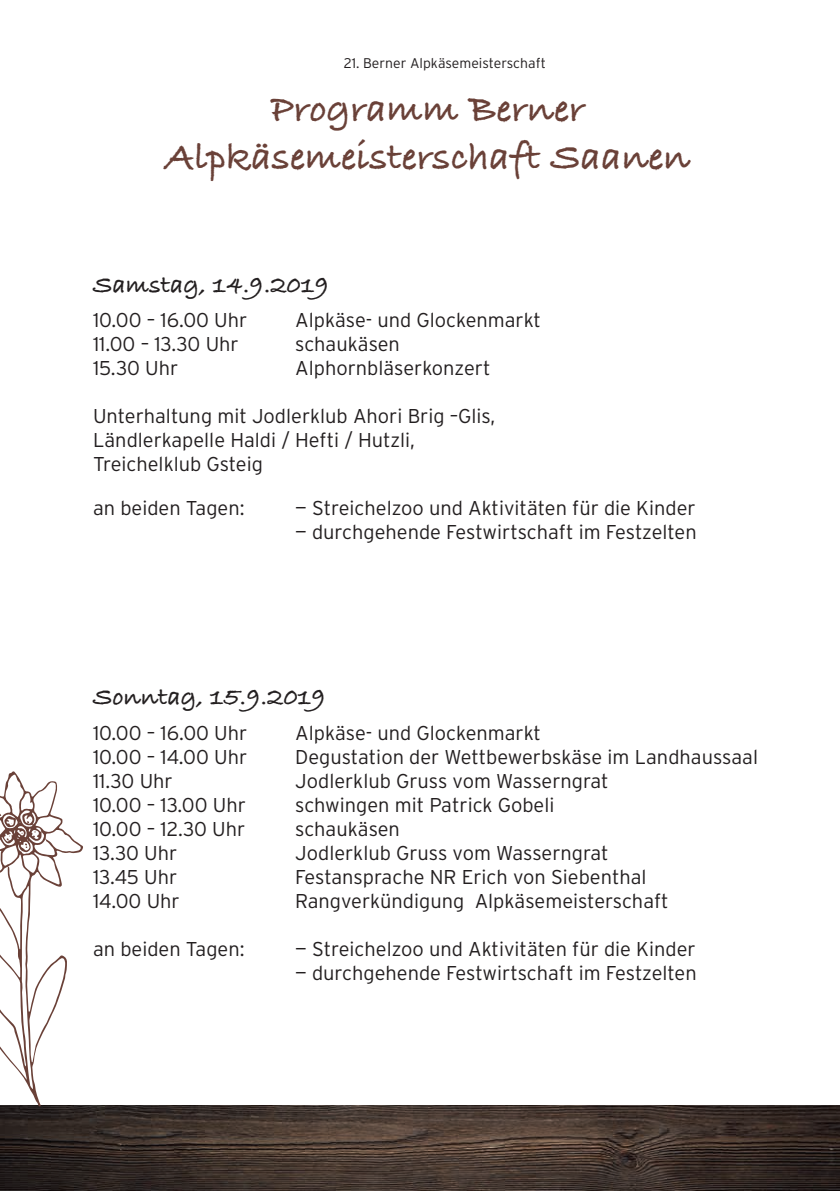
<style>
.page{position:relative;width:840px;height:1191px;background:#fff}
.page>*{position:absolute;margin:0;border:0;box-sizing:border-box;transform-origin:0 0}
.t1{font:700 40px/48px "Bradley Hand ITCTT";color:#6a4138;text-align:center}
.t2{font:700 26px "Bradley Hand ITCTT";color:#231f20}
.t3{font:300 20px/24px "Interstate";color:#231f20}
.t4{font:300 14px "Interstate";color:#231f20}
</style>
<div class="page">
<img style="left:0;top:1106px;width:839px;height:85px">
<svg style="left:0;top:771px;width:83px;height:335px"></svg>
<p class="t4" style="left:344px;top:55px;width:203px">21. Berner Alpkäsemeisterschaft</p>
<h1 class="t1" style="left:165px;top:83px;width:526px">Programm Berner<br>Alpkäsemeisterschaft Saanen</h1>
<h2 class="t2" style="left:93px;top:264px;width:237px">Samstag, 14.9.2019</h2>
<p class="t3" style="left:93px;top:308px;width:156px">10.00 – 16.00 Uhr</p>
<p class="t3" style="left:295px;top:308px;width:247px">Alpkäse- und Glockenmarkt</p>
<p class="t3" style="left:93px;top:332px;width:147px">11.00 – 13.30 Uhr</p>
<p class="t3" style="left:295px;top:332px;width:106px">schaukäsen</p>
<p class="t3" style="left:93px;top:356px;width:87px">15.30 Uhr</p>
<p class="t3" style="left:295px;top:356px;width:197px">Alphornbläserkonzert</p>
<p class="t3" style="left:93px;top:404px;width:403px">Unterhaltung mit Jodlerklub Ahori Brig –Glis,<br>Ländlerkapelle Haldi / Hefti / Hutzli,<br>Treichelklub Gsteig</p>
<p class="t3" style="left:93px;top:495px;width:153px">an beiden Tagen:</p>
<p class="t3" style="left:295px;top:495px;width:402px">— Streichelzoo und Aktivitäten für die Kinder</p>
<p class="t3" style="left:295px;top:519px;width:403px">— durchgehende Festwirtschaft im Festzelten</p>
<h2 class="t2" style="left:93px;top:677px;width:234px">Sonntag, 15.9.2019</h2>
<p class="t3" style="left:93px;top:720px;width:156px">10.00 – 16.00 Uhr</p>
<p class="t3" style="left:295px;top:720px;width:247px">Alpkäse- und Glockenmarkt</p>
<p class="t3" style="left:93px;top:744px;width:156px">10.00 – 14.00 Uhr</p>
<p class="t3" style="left:295px;top:744px;width:464px">Degustation der Wettbewerbskäse im Landhaussaal</p>
<p class="t3" style="left:93px;top:768px;width:81px">11.30 Uhr</p>
<p class="t3" style="left:295px;top:768px;width:315px">Jodlerklub Gruss vom Wasserngrat</p>
<p class="t3" style="left:93px;top:792px;width:154px">10.00 – 13.00 Uhr</p>
<p class="t3" style="left:295px;top:792px;width:260px">schwingen mit Patrick Gobeli</p>
<p class="t3" style="left:93px;top:816px;width:154px">10.00 – 12.30 Uhr</p>
<p class="t3" style="left:295px;top:816px;width:106px">schaukäsen</p>
<p class="t3" style="left:93px;top:840px;width:86px">13.30 Uhr</p>
<p class="t3" style="left:295px;top:840px;width:315px">Jodlerklub Gruss vom Wasserngrat</p>
<p class="t3" style="left:93px;top:864px;width:86px">13.45 Uhr</p>
<p class="t3" style="left:295px;top:864px;width:353px">Festansprache NR Erich von Siebenthal</p>
<p class="t3" style="left:93px;top:888px;width:88px">14.00 Uhr</p>
<p class="t3" style="left:295px;top:888px;width:375px">Rangverkündigung Alpkäsemeisterschaft</p>
<p class="t3" style="left:93px;top:936px;width:153px">an beiden Tagen:</p>
<p class="t3" style="left:295px;top:936px;width:402px">— Streichelzoo und Aktivitäten für die Kinder</p>
<p class="t3" style="left:295px;top:960px;width:403px">— durchgehende Festwirtschaft im Festzelten</p>
</div>
